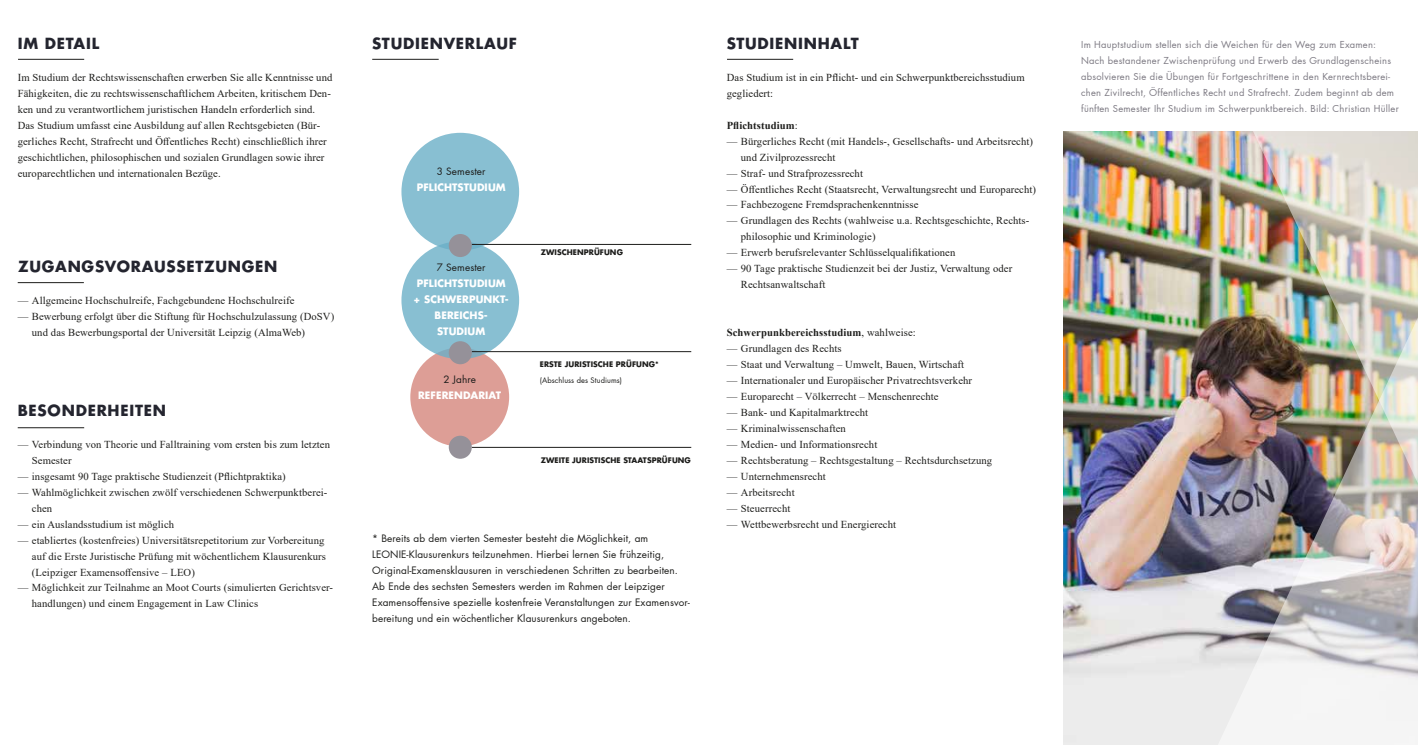
<style>
.page{position:relative;width:1418px;height:745px;background:#fff}
.page>*{position:absolute;margin:0;border:0;box-sizing:border-box;transform-origin:0 0}
.t1{font:700 15px "Futura LT Pro";letter-spacing:.05em;color:#24252f}
.t2{font:10.62px/16px "Times New Roman";letter-spacing:.01em;color:#1d1d1b}
.t3{font:700 10.62px "Times New Roman";letter-spacing:.01em;color:#1d1d1b}
.t4{font:10px/16px "Futura LT Pro";letter-spacing:.01em;color:#1d1d1b}
.t5{font:700 10px/16px "Futura LT Pro";letter-spacing:.01em;color:#fff;text-align:center}
.t6{font:9.38px/16px "Futura LT Pro";letter-spacing:.025em;color:#7d7a83}
.t7{font:700 7.5px "Futura LT Pro";letter-spacing:.01em;color:#1d1d1b}
.t8{font:7.5px "Futura LT Pro";letter-spacing:.01em;color:#1d1d1b}
.s1{font-weight:400}
</style>
<div class="page">
<hr style="left:18px;top:59px;width:66px;height:1px;background:#1d1d1b">
<hr style="left:727px;top:59px;width:66px;height:1px;background:#1d1d1b">
<hr style="left:372px;top:59px;width:66px;height:1px;background:#1d1d1b">
<img style="left:1063px;top:131px;width:186px;height:613px">
<img style="left:1249px;top:131px;width:168px;height:110px">
<img style="left:1208px;top:241px;width:209px;height:503px">
<hr style="left:18px;top:427px;width:66px;height:1px;background:#1d1d1b">
<hr style="left:18px;top:282px;width:66px;height:1px;background:#1d1d1b">
<div style="left:410px;top:347px;width:99px;height:99px;background:#dd9e96;border-radius:50%"></div>
<div style="left:401px;top:133px;width:118px;height:117px;background:#88bfd2;border-radius:50%"></div>
<div style="left:401px;top:241px;width:118px;height:118px;background:#88bfd2;border-radius:50%"></div>
<div style="left:449px;top:435px;width:23px;height:23px;background:#959199;border-radius:50%"></div>
<div style="left:449px;top:234px;width:23px;height:23px;background:#959199;border-radius:50%"></div>
<div style="left:449px;top:341px;width:23px;height:23px;background:#959199;border-radius:50%"></div>
<hr style="left:472px;top:447px;width:219px;height:1px;background:#1d1d1b">
<hr style="left:472px;top:244px;width:219px;height:1px;background:#1d1d1b">
<hr style="left:472px;top:351px;width:219px;height:1px;background:#1d1d1b">
<h1 class="t1" style="left:18px;top:32px;width:83px">IM DETAIL</h1>
<h1 class="t1" style="left:372px;top:32px;width:146px">STUDIENVERLAUF</h1>
<h1 class="t1" style="left:726px;top:32px;width:134px">STUDIENINHALT</h1>
<p class="t2" style="left:18px;top:69px;width:316px">Im Studium der Rechtswissenschaften erwerben Sie alle Kenntnisse und Fähigkeiten, die zu rechtswissenschaftlichem Arbeiten, kritischem Den&shy;ken und zu verantwortlichem juristischen Handeln erforderlich sind.<br>Das Studium umfasst eine Ausbildung auf allen Rechtsgebieten (Bür&shy;gerliches Recht, Strafrecht und Öffentliches Recht) einschließlich ihrer geschichtlichen, philosophischen und sozialen Grundlagen sowie ihrer europarechtlichen und internationalen Bezüge.</p>
<p class="t2" style="left:726px;top:69px;width:299px">Das Studium ist in ein Pflicht- und ein Schwerpunktbereichsstudium gegliedert:</p>
<p class="t3" style="left:726px;top:117px;width:73px">Pflichtstudium<span class="s1">:</span></p>
<p class="t2" style="left:741px;top:133px;width:294px;text-indent:-14px">— Bürgerliches Recht (mit Handels-, Gesellschafts- und Arbeitsrecht) und Zivilprozessrecht</p>
<p class="t2" style="left:726px;top:164px;width:138px">— Straf- und Strafprozessrecht</p>
<p class="t2" style="left:726px;top:180px;width:311px">— Öffentliches Recht (Staatsrecht, Verwaltungsrecht und Europarecht)</p>
<p class="t2" style="left:726px;top:196px;width:193px">— Fachbezogene Fremdsprachenkenntnisse</p>
<p class="t2" style="left:741px;top:212px;width:290px;text-indent:-14px">— Grundlagen des Rechts (wahlweise u.a. Rechtsgeschichte, Rechts&shy;philosophie und Kriminologie)</p>
<p class="t2" style="left:726px;top:244px;width:230px">— Erwerb berufsrelevanter Schlüsselqualifikationen</p>
<p class="t2" style="left:741px;top:260px;width:273px;text-indent:-14px">— 90 Tage praktische Studienzeit bei der Justiz, Verwaltung oder<br>Rechtsanwaltschaft</p>
<p class="t4" style="left:437px;top:163px;width:50px">3 Semester</p>
<p class="t5" style="left:417px;top:179px;width:90px">PFLICHTSTUDIUM</p>
<p class="t7" style="left:540px;top:246px;width:84px">ZWISCHENPRÜFUNG</p>
<h1 class="t1" style="left:18px;top:255px;width:261px">ZUGANGSVORAUSSETZUNGEN</h1>
<p class="t2" style="left:18px;top:292px;width:278px">— Allgemeine Hochschulreife, Fachgebundene Hochschulreife</p>
<p class="t2" style="left:32px;top:308px;width:304px;text-indent:-14px">— Bewerbung erfolgt über die Stiftung für Hochschulzulassung (DoSV) und das Bewerbungsportal der Universität Leipzig (AlmaWeb)</p>
<p class="t4" style="left:437px;top:259px;width:50px">7 Semester</p>
<p class="t5" style="left:413px;top:275px;width:97px">PFLICHTSTUDIUM + SCHWERPUNKT-<br>BEREICHS-<br>STUDIUM</p>
<p class="t3" style="left:726px;top:325px;width:190px">Schwerpunkbereichsstudium<span class="s1">, wahlweise:</span></p>
<p class="t2" style="left:726px;top:340px;width:116px">— Grundlagen des Rechts</p>
<p class="t2" style="left:726px;top:356px;width:239px">— Staat und Verwaltung – Umwelt, Bauen, Wirtschaft</p>
<p class="t2" style="left:726px;top:372px;width:247px">— Internationaler und Europäischer Privatrechtsverkehr</p>
<p class="t2" style="left:726px;top:388px;width:213px">— Europarecht – Völkerrecht – Menschenrechte</p>
<p class="t2" style="left:726px;top:404px;width:143px">— Bank- und Kapitalmarktrecht</p>
<p class="t2" style="left:726px;top:419px;width:121px">— Kriminalwissenschaften</p>
<p class="t2" style="left:726px;top:435px;width:152px">— Medien- und Informationsrecht</p>
<p class="t2" style="left:726px;top:451px;width:267px">— Rechtsberatung – Rechtsgestaltung – Rechtsdurchsetzung</p>
<p class="t2" style="left:726px;top:467px;width:101px">— Unternehmensrecht</p>
<p class="t2" style="left:726px;top:483px;width:69px">— Arbeitsrecht</p>
<p class="t2" style="left:726px;top:499px;width:65px">— Steuerrecht</p>
<p class="t2" style="left:726px;top:515px;width:171px">— Wettbewerbsrecht und Energierecht</p>
<p class="t7" style="left:540px;top:358px;width:120px">ERSTE JURISTISCHE PRÜFUNG*</p>
<p class="t8" style="left:540px;top:374px;width:84px">(Abschluss des Studiums)</p>
<p class="t4" style="left:443px;top:371px;width:34px">2 Jahre</p>
<p class="t5" style="left:418px;top:386px;width:85px">REFERENDARIAT</p>
<h1 class="t1" style="left:18px;top:398px;width:150px">BESONDERHEITEN</h1>
<p class="t2" style="left:32px;top:435px;width:299px;text-indent:-14px">— Verbindung von Theorie und Falltraining vom ersten bis zum letzten<br>Semester</p>
<p class="t2" style="left:18px;top:467px;width:269px">— insgesamt 90 Tage praktische Studienzeit (Pflichtpraktika)</p>
<p class="t2" style="left:32px;top:483px;width:297px;text-indent:-14px">— Wahlmöglichkeit zwischen zwölf verschiedenen Schwerpunktberei&shy;chen</p>
<p class="t2" style="left:18px;top:515px;width:158px">— ein Auslandsstudium ist möglich</p>
<p class="t2" style="left:32px;top:531px;width:295px;text-indent:-14px">— etabliertes (kostenfreies) Universitätsrepetitorium zur Vorbereitung auf die Erste Juristische Prüfung mit wöchentlichem Klausurenkurs (Leipziger Examensoffensive – LEO)</p>
<p class="t2" style="left:32px;top:579px;width:303px;text-indent:-14px">— Möglichkeit zur Teilnahme an Moot Courts (simulierten Gerichtsver&shy;handlungen) und einem Engagement in Law Clinics</p>
<p class="t7" style="left:540px;top:453px;width:152px">ZWEITE JURISTISCHE STAATSPRÜFUNG</p>
<p class="t4" style="left:372px;top:530px;width:319px">* Bereits ab dem vierten Semester besteht die Möglichkeit, am LEONIE-Klausurenkurs teilzunehmen. Hierbei lernen Sie frühzeitig, Original-Examensklausuren in verschiedenen Schritten zu bearbeiten.<br>Ab Ende des sechsten Semesters werden im Rahmen der Leipziger Examensoffensive spezielle kostenfreie Veranstaltungen zur Examensvor&shy;bereitung und ein wöchentlicher Klausurenkurs angeboten.</p>
<p class="t6" style="left:1081px;top:36px;width:319px">Im Hauptstudium stellen sich die Weichen für den Weg zum Examen:<br>Nach bestandener Zwischenprüfung und Erwerb des Grundlagenscheins absolvieren Sie die Übungen für Fortgeschrittene in den Kernrechtsberei&shy;chen Zivilrecht, Öffentliches Recht und Strafrecht. Zudem beginnt ab dem fünften Semester Ihr Studium im Schwerpunktbereich. Bild: Christian Hüller</p>
</div>
